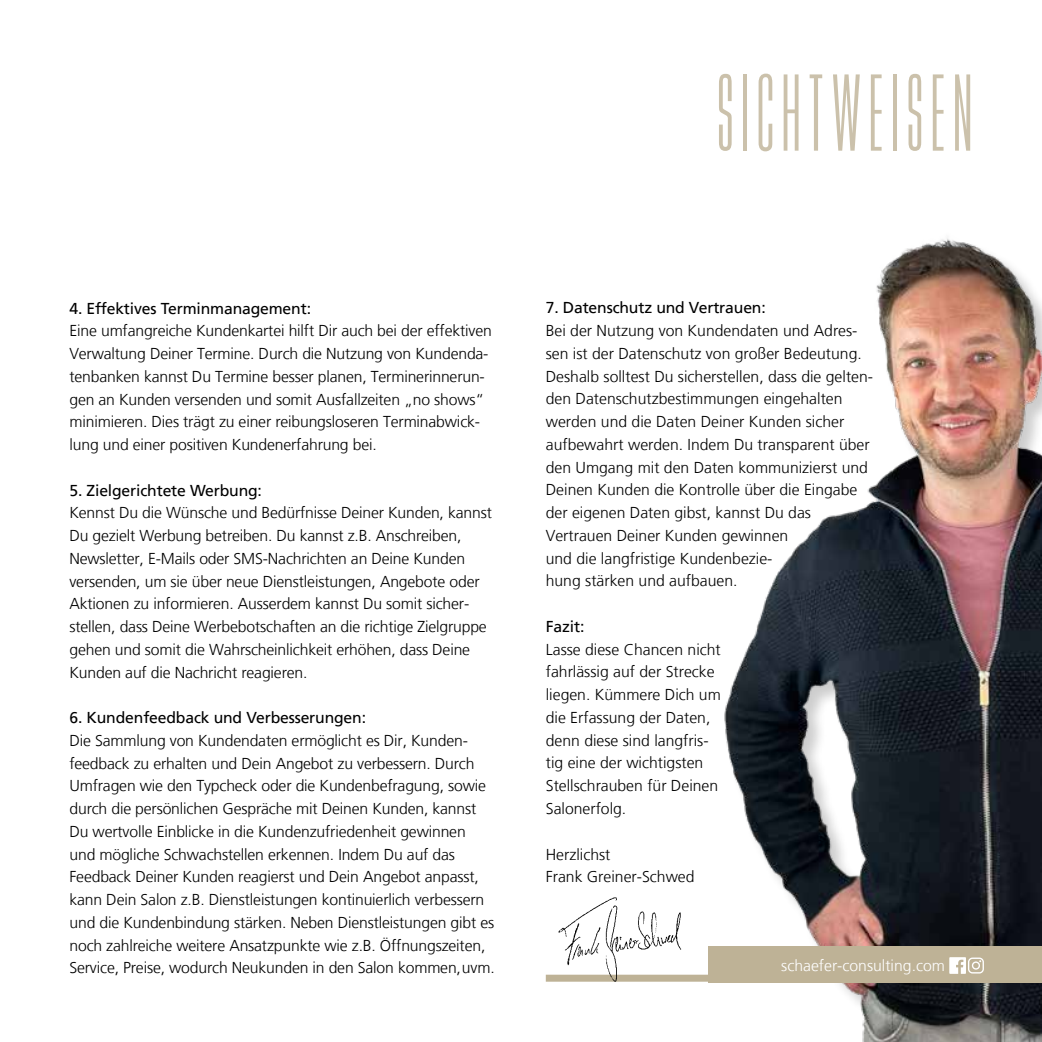
<style>
.page{position:relative;width:1042px;height:1042px;background:#fff}
.page>*{position:absolute;margin:0;border:0;box-sizing:border-box;transform-origin:0 0}
.t1{font:115.5px "Bee Two";letter-spacing:.06em;color:#beb296}
.t2{font:300 15.75px/22.8px "Frutiger LT";letter-spacing:-.01em;color:#000}
.t3{font:15.75px "Frutiger LT";letter-spacing:-.01em;color:#000}
.t4{font:300 15.75px "Frutiger LT";color:#fff}
</style>
<div class="page">
<div style="left:546px;top:974px;width:270px;height:7px;background:#beb296"></div>
<img style="left:720px;top:238px;width:322px;height:804px">
<div style="left:708px;top:946px;width:334px;height:36px;background:#beb296"></div>
<svg style="left:949px;top:957px;width:35px;height:17px"></svg>
<img style="left:557px;top:897px;width:128px;height:85px">
<h1 class="t1" style="left:716px;top:52px;width:257px">SICHTWEISEN</h1>
<p class="t3" style="left:69px;top:299px;width:243px">4. Effektives Terminmanagement:</p>
<p class="t2" style="left:69px;top:320px;width:424px">Eine umfangreiche Kundenkartei hilft Dir auch bei der effektiven Verwaltung Deiner Termine. Durch die Nutzung von Kundenda&shy;tenbanken kannst Du Termine besser planen, Terminerinnerun&shy;gen an Kunden versenden und somit Ausfallzeiten „no shows“ minimieren. Dies trägt zu einer reibungsloseren Terminabwick&shy;lung und einer positiven Kundenerfahrung bei.</p>
<p class="t3" style="left:69px;top:481px;width:194px">5. Zielgerichtete Werbung:</p>
<p class="t2" style="left:69px;top:502px;width:424px">Kennst Du die Wünsche und Bedürfnisse Deiner Kunden, kannst Du gezielt Werbung betreiben. Du kannst z.B. Anschreiben, Newsletter, E-Mails oder SMS-Nachrichten an Deine Kunden versenden, um sie über neue Dienstleistungen, Angebote oder Aktionen zu informieren. Ausserdem kannst Du somit sicher&shy;stellen, dass Deine Werbebotschaften an die richtige Zielgruppe gehen und somit die Wahrscheinlichkeit erhöhen, dass Deine Kunden auf die Nachricht reagieren.</p>
<p class="t3" style="left:69px;top:708px;width:298px">6. Kundenfeedback und Verbesserungen:</p>
<p class="t2" style="left:69px;top:729px;width:427px">Die Sammlung von Kundendaten ermöglicht es Dir, Kunden&shy;feedback zu erhalten und Dein Angebot zu verbessern. Durch Umfragen wie den Typcheck oder die Kundenbefragung, sowie durch die persönlichen Gespräche mit Deinen Kunden, kannst Du wertvolle Einblicke in die Kundenzufriedenheit gewinnen und mögliche Schwachstellen erkennen. Indem Du auf das Feedback Deiner Kunden reagierst und Dein Angebot anpasst, kann Dein Salon z.B. Dienstleistungen kontinuierlich verbessern und die Kundenbindung stärken. Neben Dienstleistungen gibt es noch zahlreiche weitere Ansatzpunkte wie z.B. Öffnungszeiten, Service, Preise, wodurch Neukunden in den Salon kommen, uvm.</p>
<p class="t3" style="left:546px;top:299px;width:221px">7. Datenschutz und Vertrauen:</p>
<p class="t2" style="left:546px;top:319px;width:329px">Bei der Nutzung von Kundendaten und Adres&shy;sen ist der Datenschutz von großer Bedeutung.<br>Deshalb solltest Du sicherstellen, dass die gelten&shy;den Datenschutzbestimmungen eingehalten werden und die Daten Deiner Kunden sicher aufbewahrt werden. Indem Du transparent über den Umgang mit den Daten kommunizierst und Deinen Kunden die Kontrolle über die Eingabe der eigenen Daten gibst, kannst Du das Vertrauen Deiner Kunden gewinnen<br>und die langfristige Kundenbezie-<br>hung stärken und aufbauen.</p>
<p class="t3" style="left:546px;top:617px;width:40px">Fazit:</p>
<p class="t2" style="left:546px;top:638px;width:177px">Lasse diese Chancen nicht fahrlässig auf der Strecke liegen. Kümmere Dich um die Erfassung der Daten, denn diese sind langfris&shy;tig eine der wichtigsten<br>Stellschrauben für Deinen<br>Salonerfolg.</p>
<p class="t2" style="left:546px;top:843px;width:150px">Herzlichst<br>Frank Greiner-Schwed</p>
<p class="t4" style="left:781px;top:957px;width:165px">schaefer-consulting.com</p>
</div>
